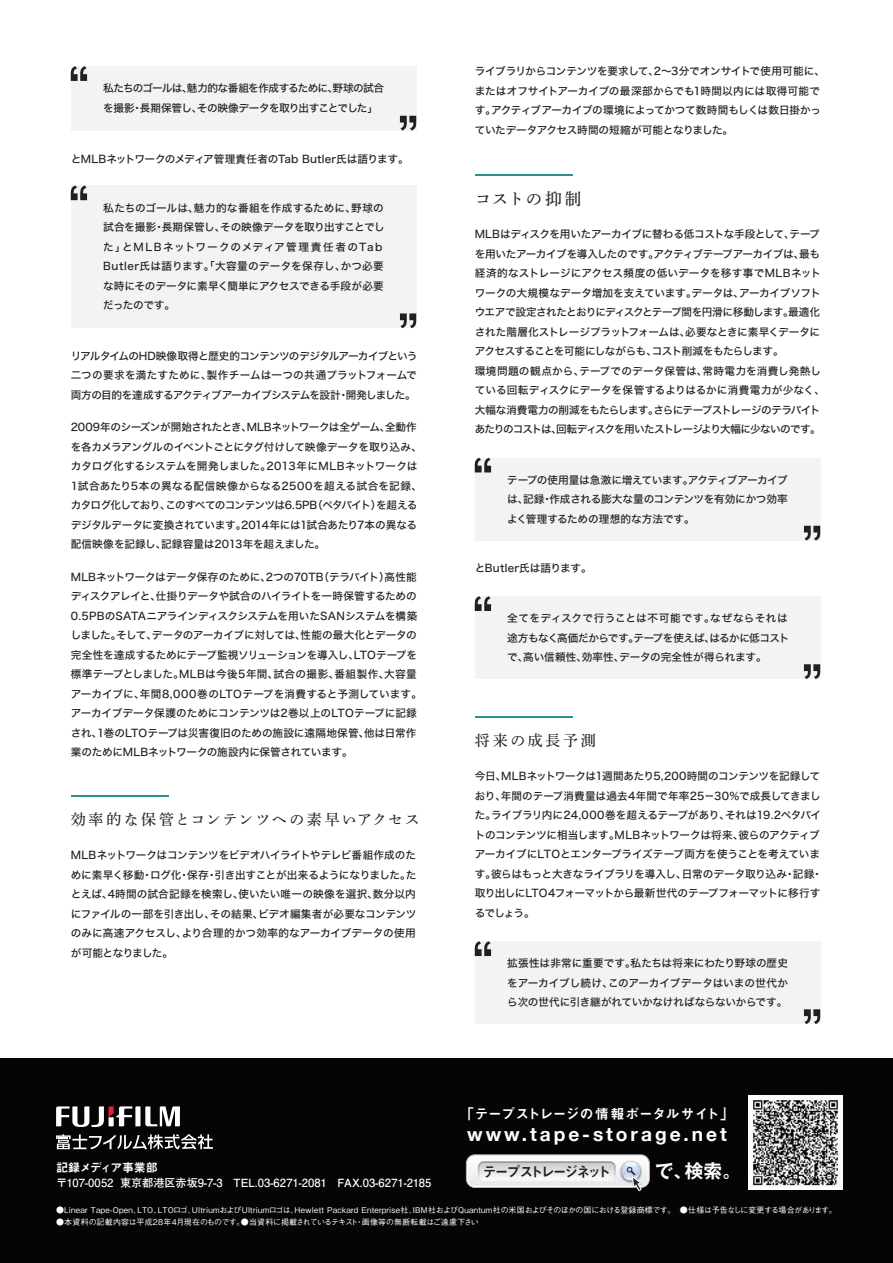
<style>
.page{position:relative;width:893px;height:1263px;background:#fff}
.page>*{position:absolute;margin:0;border:0;box-sizing:border-box;transform-origin:0 0}
.t1{font:700 19.2px "Helvetica Neue";letter-spacing:.155em;color:#fff}
.t2{font:700 18.75px "Gothic MB101 Pr 6 N De";color:#fff}
.t3{font:16.5px "Shuei Min Pr 6 N M";letter-spacing:.065em;color:#231f20}
.t4{font:15px "Shuei Min Pr 6 N M";letter-spacing:.115em;color:#231f20}
.t5{font:15px "Shuei Min Pr 6 N M";letter-spacing:.18em;color:#231f20}
.t6{font:13.95px "Midashi Go Pro MB31";letter-spacing:-.165em;color:#231f20}
.t7{font:13.8px "Midashi Go Pro MB31";letter-spacing:-.02em;color:#fff}
.t8{font:12px "Midashi Go Pro MB31";letter-spacing:-.04em;color:#fff}
.t9{font:700 11.25px "Futo Go B101 Pro";color:#fff}
.t10{font:10.65px/19.5px "Hira Kaku Std N W5";letter-spacing:-.02em;color:#231f20}
.t11{font:10.65px/19.5px "Hira Kaku Std N W5";letter-spacing:.005em;color:#231f20}
.t12{font:10.65px/19.5px "Hira Kaku Std N W5";letter-spacing:-.05em;color:#231f20}
.t13{font:500 7.95px "Gothic BBB Pro";letter-spacing:.03em;color:#fff}
.t14{font:500 7.95px "Gothic BBB Pro";color:#fff}
</style>
<div class="page">
<div style="left:71px;top:66px;width:345px;height:65px;background:#f4f3f4"></div>
<svg style="left:400px;top:116px;width:16px;height:15px"></svg>
<svg style="left:71px;top:66px;width:16px;height:15px"></svg>
<div style="left:71px;top:185px;width:345px;height:143px;background:#f4f3f4"></div>
<svg style="left:400px;top:313px;width:16px;height:15px"></svg>
<svg style="left:71px;top:185px;width:16px;height:15px"></svg>
<div style="left:475px;top:458px;width:345px;height:83px;background:#f4f3f4"></div>
<svg style="left:804px;top:526px;width:16px;height:15px"></svg>
<svg style="left:475px;top:458px;width:16px;height:14px"></svg>
<div style="left:475px;top:596px;width:345px;height:83px;background:#f4f3f4"></div>
<svg style="left:804px;top:664px;width:16px;height:15px"></svg>
<svg style="left:475px;top:596px;width:16px;height:15px"></svg>
<hr style="left:71px;top:795px;width:97px;height:2px;background:#2c938c">
<div style="left:0;top:1059px;width:893px;height:204px;background:#060404"></div>
<svg style="left:56px;top:1134px;width:157px;height:15px"></svg>
<svg style="left:56px;top:1106px;width:124px;height:21px"></svg>
<img style="left:749px;top:1095px;width:94px;height:94px">
<div style="left:466px;top:1154px;width:184px;height:34px;border:1px solid #b2b3b7;border-radius:9px"></div>
<svg style="left:468px;top:1156px;width:180px;height:35px;background:#cfd0d2"></svg>
<hr style="left:475px;top:174px;width:97px;height:2px;background:#2c938c">
<div style="left:475px;top:941px;width:345px;height:83px;background:#f4f3f4"></div>
<svg style="left:804px;top:1009px;width:16px;height:15px"></svg>
<svg style="left:475px;top:941px;width:16px;height:15px"></svg>
<hr style="left:475px;top:716px;width:97px;height:2px;background:#2c938c">
<p class="t12" style="left:103px;top:79px;width:282px">私たちのゴールは、魅力的な番組を作成するために、野球の試合を撮影・長期保管し、その映像データを取り出すことでした」</p>
<p class="t10" style="left:71px;top:149px;width:339px">とMLBネットワークのメディア管理責任者のTab Butler氏は語ります。</p>
<p class="t11" style="left:103px;top:198px;width:283px">私たちのゴールは、魅力的な番組を作成するために、野球の試合を撮影・長期保管し、その映像データを取り出すことでした」とMLBネットワークのメディア管理責任者のTab<br>Butler氏は語ります。「大容量のデータを保存し、かつ必要な時にそのデータに素早く簡単にアクセスできる手段が必要だったのです。</p>
<p class="t10" style="left:71px;top:346px;width:348px;text-align:justify">リアルタイムのHD映像取得と歴史的コンテンツのデジタルアーカイブという二つの要求を満たすために、製作チームは一つの共通プラットフォームで両方の目的を達成するアクティブアーカイブシステムを設計・開発しました。</p>
<p class="t10" style="left:71px;top:418px;width:353px">2009年のシーズンが開始されたとき、MLBネットワークは全ゲーム、全動作を各カメラアングルのイベントごとにタグ付けして映像データを取り込み、カタログ化するシステムを開発しました。2013年にMLBネットワークは1試合あたり5本の異なる配信映像からなる2500を超える試合を記録、カタログ化しており、このすべてのコンテンツは6.5PB（ペタバイト）を超えるデジタルデータに変換されています。2014年には1試合あたり7本の異なる配信映像を記録し、記録容量は2013年を超えました。</p>
<p class="t10" style="left:71px;top:567px;width:353px">MLBネットワークはデータ保存のために、2つの70TB（テラバイト）高性能ディスクアレイと、仕掛りデータや試合のハイライトを一時保管するための0.5PBのSATAニアラインディスクシステムを用いたSANシステムを構築しました。そして、データのアーカイブに対しては、性能の最大化とデータの完全性を達成するためにテープ監視ソリューションを導入し、LTOテープを標準テープとしました。MLBは今後5年間、試合の撮影、番組製作、大容量アーカイブに、年間8,000巻のLTOテープを消費すると予測しています。アーカイブデータ保護のためにコンテンツは2巻以上のLTOテープに記録され、1巻のLTOテープは災害復旧のための施設に遠隔地保管、他は日常作業のためにMLBネットワークの施設内に保管されています。</p>
<h3 class="t4" style="left:71px;top:805px;width:351px">効率的な保管とコンテンツへの素早いアクセス</h3>
<p class="t10" style="left:71px;top:846px;width:347px;text-align:justify">MLBネットワークはコンテンツをビデオハイライトやテレビ番組作成のために素早く移動・ログ化・保存・引き出すことが出来るようになりました。たとえば、4時間の試合記録を検索し、使いたい唯一の映像を選択、数分以内にファイルの一部を引き出し、その結果、ビデオ編集者が必要なコンテンツのみに高速アクセスし、より合理的かつ効率的なアーカイブデータの使用が可能となりました。</p>
<p class="t10" style="left:475px;top:62px;width:352px">ライブラリからコンテンツを要求して、2～3分でオンサイトで使用可能に、またはオフサイトアーカイブの最深部からでも1時間以内には取得可能です。アクティブアーカイブの環境によってかつて数時間もしくは数日掛かっていたデータアクセス時間の短縮が可能となりました。</p>
<h3 class="t3" style="left:475px;top:184px;width:108px">コストの抑制</h3>
<p class="t10" style="left:475px;top:225px;width:352px">MLBはディスクを用いたアーカイブに替わる低コストな手段として、テープを用いたアーカイブを導入したのです。アクティブテープアーカイブは、最も経済的なストレージにアクセス頻度の低いデータを移す事でMLBネットワークの大規模なデータ増加を支えています。データは、アーカイブソフトウエアで設定されたとおりにディスクとテープ間を円滑に移動します。最適化された階層化ストレージプラットフォームは、必要なときに素早くデータにアクセスすることを可能にしながらも、コスト削減をもたらします。<br>環境問題の観点から、テープでのデータ保管は、常時電力を消費し発熱している回転ディスクにデータを保管するよりはるかに消費電力が少なく、大幅な消費電力の削減をもたらします。さらにテープストレージのテラバイトあたりのコストは、回転ディスクを用いたストレージより大幅に少ないのです。</p>
<p class="t10" style="left:507px;top:470px;width:282px;text-align:justify">テープの使用量は急激に増えています。アクティブアーカイブは、記録・作成される膨大な量のコンテンツを有効にかつ効率よく管理するための理想的な方法です。</p>
<p class="t10" style="left:475px;top:559px;width:118px">とButler氏は語ります。</p>
<p class="t10" style="left:507px;top:609px;width:284px">全てをディスクで行うことは不可能です。なぜならそれは途方もなく高価だからです。テープを使えば、はるかに低コストで、高い信頼性、効率性、データの完全性が得られます。</p>
<h3 class="t5" style="left:475px;top:726px;width:123px">将来の成長予測</h3>
<p class="t10" style="left:475px;top:767px;width:349px">今日、MLBネットワークは1週間あたり5,200時間のコンテンツを記録しており、年間のテープ消費量は過去4年間で年率25－30％で成長してきました。ライブラリ内に24,000巻を超えるテープがあり、それは19.2ペタバイトのコンテンツに相当します。MLBネットワークは将来、彼らのアクティブアーカイブにLTOとエンタープライズテープ両方を使うことを考えています。彼らはもっと大きなライブラリを導入し、日常のデータ取り込み・記録・取り出しにLTO4フォーマットから最新世代のテープフォーマットに移行するでしょう。</p>
<p class="t10" style="left:507px;top:954px;width:282px;text-align:justify">拡張性は非常に重要です。私たちは将来にわたり野球の歴史をアーカイブし続け、このアーカイブデータはいまの世代から次の世代に引き継がれていかなければならないからです。</p>
<p class="t8" style="left:56px;top:1158px;width:103px">記録メディア事業部</p>
<p class="t9" style="left:56px;top:1174px;width:377px">〒107-0052 東京都港区赤坂9-7-3　TEL.03-6271-2081　FAX.03-6271-2185</p>
<p class="t7" style="left:460px;top:1102px;width:275px">「テープストレージの情報ポータルサイト」</p>
<h1 class="t1" style="left:467px;top:1119px;width:261px">www.tape-storage.net</h1>
<h3 class="t6" style="left:483px;top:1160px;width:129px">テープストレージネット</h3>
<h2 class="t2" style="left:655px;top:1155px;width:88px">で、検索。</h2>
<p class="t13" style="left:56px;top:1203px;width:782px">●Linear Tape-Open、LTO、LTOロゴ、UltriumおよびUltriumロゴは、Hewlett Packard Enterprise社、IBM社およびQuantum社の米国およびそのほかの国における登録商標です。　●仕様は予告なしに変更する場合があります。</p>
<p class="t14" style="left:56px;top:1216px;width:424px">●本資料の記載内容は平成28年4月現在のものです。●当資料に掲載されているテキスト・画像等の無断転載はご遠慮下さい</p>
</div>
